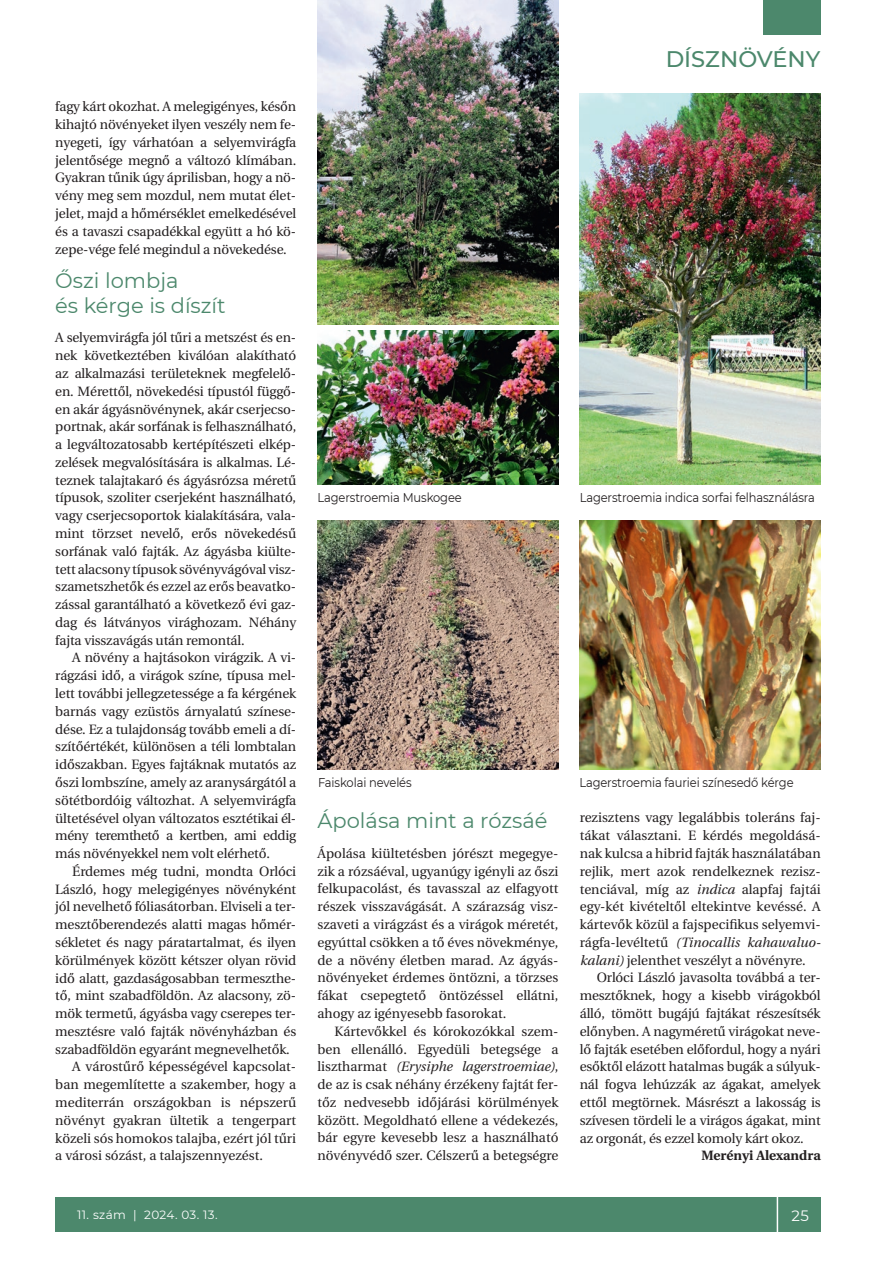
<style>
.page{position:relative;width:893px;height:1263px;background:#fff}
.page>*{position:absolute;margin:0;border:0;box-sizing:border-box;transform-origin:0 0}
.t1{font:500 22.5px "Montserrat";color:#4c886c}
.t2{font:21px/25.2px "Montserrat";color:#4c886c}
.t3{font:15px "Montserrat";color:#fff}
.t4{font:13.5px/17.9px "Heuristica";letter-spacing:-.01em;color:#231f20;text-align:justify}
.t5{font:700 13.5px "Heuristica";color:#231f20}
.t6{font:12.75px "Montserrat";letter-spacing:-.01em;color:#231f20;scale:.9 1}
.t7{font:12px "Montserrat";letter-spacing:.03em;color:#fff}
.s1{font-style:italic}
</style>
<div class="page">
<div style="left:55px;top:1197px;width:766px;height:34px;background:#4c886c"></div>
<hr style="left:777px;top:1188px;width:1px;height:61px;background:#fff">
<div style="left:763px;top:0;width:58px;height:34px;background:#4c886c"></div>
<img style="left:580px;top:521px;width:241px;height:248px">
<img style="left:580px;top:94px;width:241px;height:391px">
<img style="left:317px;top:520px;width:241px;height:249px">
<img style="left:317px;top:0;width:241px;height:325px">
<img style="left:317px;top:331px;width:241px;height:154px">
<p class="t4" style="left:55px;top:98px;width:242px">fagy kárt okozhat. A melegigényes, későn kihajtó növényeket ilyen veszély nem fe&shy;nyegeti, így várhatóan a selyemvirágfa jelentősége megnő a változó klímában.<br>Gyakran tűnik úgy áprilisban, hogy a nö&shy;vény meg sem mozdul, nem mutat élet&shy;jelet, majd a hőmérséklet emelkedésével és a tavaszi csapadékkal együtt a hó kö&shy;zepe-vége felé megindul a növekedése.</p>
<h2 class="t2" style="left:55px;top:267px;width:172px">Őszi lombja<br>és kérge is díszít</h2>
<p class="t4" style="left:55px;top:329px;width:242px">A selyemvirágfa jól tűri a metszést és en&shy;nek következtében kiválóan alakítható az alkalmazási területeknek megfelelő&shy;en. Mérettől, növekedési típustól függő&shy;en akár ágyásnövénynek, akár cserjecso&shy;portnak, akár sorfának is felhasználható, a legváltozatosabb kertépítészeti elkép&shy;zelések megvalósítására is alkalmas. Lé&shy;teznek talajtakaró és ágyásrózsa méretű típusok, szoliter cserjeként használható, vagy cserjecsoportok kialakítására, vala&shy;mint törzset nevelő, erős növekedésű sorfának való fajták. Az ágyásba kiülte&shy;tett alacsony típusok sövényvágóval vis - szametszhetők és ezzel az erős beavatko&shy;zással garantálható a következő évi gaz&shy;dag és látványos virághozam. Néhány fajta visszavágás után remontál.</p>
<p class="t4" style="left:55px;top:649px;width:242px;text-indent:17px">A növény a hajtásokon virágzik. A vi&shy;rágzási idő, a virágok színe, típusa mel&shy;lett további jellegzetessége a fa kérgének barnás vagy ezüstös árnyalatú színese&shy;dése. Ez a tulajdonság tovább emeli a dí&shy;szítőértékét, különösen a téli lombtalan időszakban. Egyes fajtáknak mutatós az őszi lombszíne, amely az aranysárgától a sötétbordóig változhat. A selyemvirágfa ültetésével olyan változatos esztétikai él&shy;mény teremthető a kertben, ami eddig más növényekkel nem volt elérhető.</p>
<p class="t4" style="left:72px;top:862px;width:225px">Érdemes még tudni, mondta Orlóci</p>
<p class="t4" style="left:55px;top:880px;width:242px">László, hogy melegigényes növényként</p>
<p class="t4" style="left:55px;top:898px;width:242px">jól nevelhető fóliasátorban. Elviseli a ter-</p>
<p class="t4" style="left:55px;top:916px;width:242px">mesztőberendezés alatti magas hőmér-</p>
<p class="t4" style="left:55px;top:933px;width:242px">sékletet és nagy páratartalmat, és ilyen</p>
<p class="t4" style="left:55px;top:951px;width:242px">körülmények között kétszer olyan rövid</p>
<p class="t4" style="left:55px;top:969px;width:242px">idő alatt, gazdaságosabban termeszthe-</p>
<p class="t4" style="left:55px;top:987px;width:242px">tő, mint szabadföldön. Az alacsony, zö-</p>
<p class="t4" style="left:55px;top:1005px;width:242px">mök termetű, ágyásba vagy cserepes ter-</p>
<p class="t4" style="left:55px;top:1022px;width:242px">mesztésre való fajták növényházban és</p>
<p class="t4" style="left:55px;top:1040px;width:236px">szabadföldön egyaránt megnevelhetők.</p>
<p class="t4" style="left:72px;top:1058px;width:225px">A várostűrő képességével kapcsolat-</p>
<p class="t4" style="left:55px;top:1076px;width:242px">ban megemlítette a szakember, hogy a</p>
<p class="t4" style="left:55px;top:1093px;width:242px">mediterrán országokban is népszerű</p>
<p class="t4" style="left:55px;top:1111px;width:242px">növényt gyakran ültetik a tengerpart</p>
<p class="t4" style="left:55px;top:1129px;width:242px">közeli sós homokos talajba, ezért jól tűri</p>
<p class="t4" style="left:55px;top:1147px;width:209px">a városi sózást, a talajszennyezést.</p>
<h1 class="t1" style="left:666px;top:44px;width:156px">DÍSZNÖVÉNY</h1>
<p class="t6" style="left:317px;top:489px;width:162px">Lagerstroemia Muskogee</p>
<p class="t6" style="left:580px;top:489px;width:263px">Lagerstroemia indica sorfai felhasználásra</p>
<p class="t6" style="left:318px;top:773px;width:106px">Faiskolai nevelés</p>
<h2 class="t2" style="left:317px;top:807px;width:231px">Ápolása mint a rózsáé</h2>
<p class="t4" style="left:317px;top:844px;width:242px">Ápolása kiültetésben jórészt megegye&shy;zik a rózsáéval, ugyanúgy igényli az őszi felkupacolást, és tavasszal az elfagyott részek visszavágását. A szárazság vis - szaveti a virágzást és a virágok méretét, egyúttal csökken a tő éves növekménye, de a növény életben marad. Az ágyás&shy;növényeket érdemes öntözni, a törzses fákat csepegtető öntözéssel ellátni, ahogy az igényesebb fasorokat.</p>
<p class="t4" style="left:317px;top:1022px;width:242px;text-indent:17px">Kártevőkkel és kórokozókkal szem&shy;ben ellenálló. Egyedüli betegsége a lisztharmat <span class="s1">(Erysiphe lagerstroemiae)</span>, de az is csak néhány érzékeny fajtát fer&shy;tőz nedvesebb időjárási körülmények között. Megoldható ellene a védekezés, bár egyre kevesebb lesz a használható növényvédő szer. Célszerű a betegségre</p>
<p class="t6" style="left:579px;top:773px;width:240px">Lagerstroemia fauriei színesedő kérge</p>
<p class="t4" style="left:580px;top:809px;width:242px">rezisztens vagy legalábbis toleráns faj&shy;tákat választani. E kérdés megoldásá&shy;nak kulcsa a hibrid fajták használatában rejlik, mert azok rendelkeznek rezisz&shy;tenciával, míg az <span class="s1">indica</span> alapfaj fajtái egy-két kivételtől eltekintve kevéssé. A kártevők közül a fajspecifikus selyemvi&shy;rágfa-levéltetű <span class="s1">(Tinocallis kahawaluo&shy;kalani)</span> jelenthet veszélyt a növényre.</p>
<p class="t4" style="left:580px;top:969px;width:242px;text-indent:17px">Orlóci László javasolta továbbá a ter&shy;mesztőknek, hogy a kisebb virágokból álló, tömött bugájú fajtákat részesítsék előnyben. A nagyméretű virágokat neve&shy;lő fajták esetében előfordul, hogy a nyári esőktől elázott hatalmas bugák a súlyuk&shy;nál fogva lehúzzák az ágakat, amelyek ettől megtörnek. Másrészt a lakosság is szívesen tördeli le a virágos ágakat, mint az orgonát, és ezzel komoly kárt okoz.</p>
<p class="t5" style="left:702px;top:1145px;width:121px">Merényi Alexandra</p>
<p class="t7" style="left:77px;top:1206px;width:142px">11. szám | 2024. 03. 13.</p>
<p class="t3" style="left:791px;top:1205px;width:19px">25</p>
</div>
